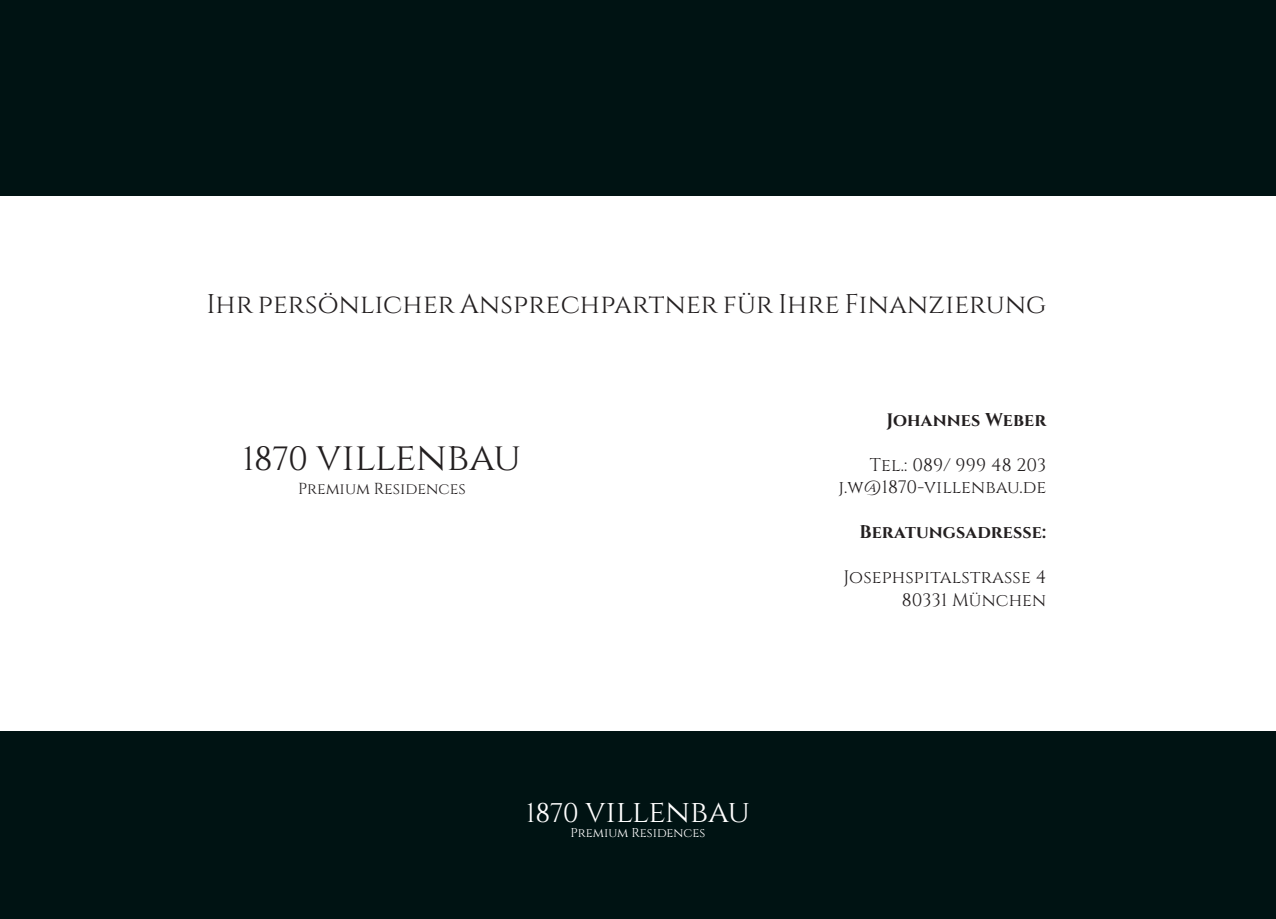
<style>
.page{position:relative;width:1276px;height:919px;background:#fff}
.page>*{position:absolute;margin:0;border:0;box-sizing:border-box;transform-origin:0 0}
.t1{font:39.15px "Cinzel";color:#231f20}
.t2{font:31.5px "Cinzel";color:#fff}
.t3{font:27px "Cinzel";letter-spacing:.01em;color:#231f20}
.t4{font:18px/22.5px "Cinzel";letter-spacing:.01em;color:#231f20;text-align:right}
.t5{font:700 18px "Cinzel";letter-spacing:.005em;color:#231f20}
.t6{font:15.9px "Cinzel";color:#231f20}
.t7{font:12.75px "Cinzel";color:#fff}
.s1{font-size:33.6px}
.s2{font-size:27px}
</style>
<div class="page">
<div style="left:0;top:0;width:1276px;height:196px;background:#001313"></div>
<div style="left:0;top:731px;width:1276px;height:187px;background:#001313"></div>
<h3 class="t3" style="left:207px;top:287px;width:841px">Ihr persönlicher Ansprechpartner für Ihre Finanzierung</h3>
<h1 class="t1" style="left:243px;top:432px;width:280px"><span class="s1">1870 V</span>illenbau</h1>
<p class="t6" style="left:298px;top:478px;width:169px">Premium Residences</p>
<h2 class="t2" style="left:526px;top:791px;width:225px"><span class="s2">1870 V</span>illenbau</h2>
<p class="t7" style="left:570px;top:824px;width:136px">Premium Residences</p>
<p class="t5" style="left:886px;top:408px;width:161px">Johannes Weber</p>
<p class="t4" style="left:838px;top:454px;width:209px">Tel.: 089/ 999 48 203 j.w@1870-villenbau.de</p>
<p class="t5" style="left:859px;top:521px;width:188px">Beratungsadresse:</p>
<p class="t4" style="left:843px;top:566px;width:204px">Josephspitalstraße 4<br>80331 München</p>
</div>
